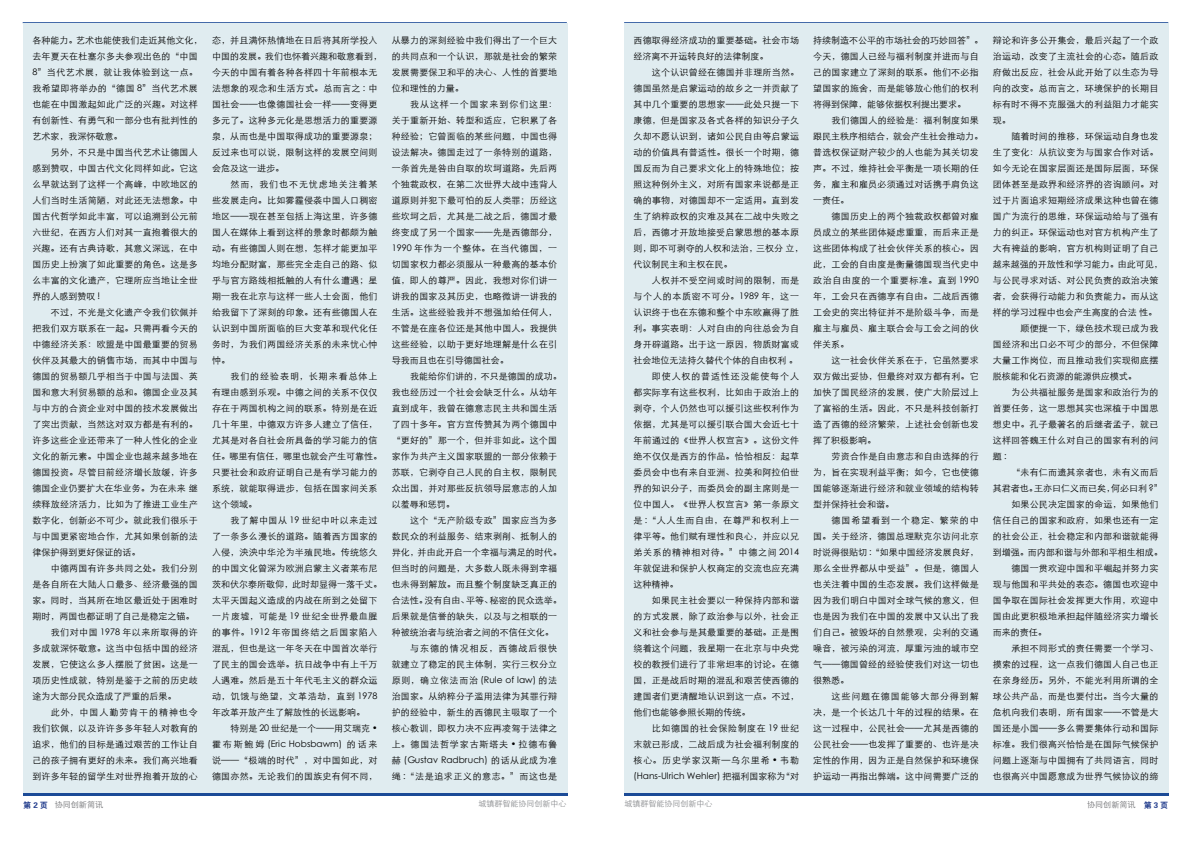
<style>
.page{position:relative;width:1191px;height:842px;background:#fff}
.page>*{position:absolute;margin:0;border:0;box-sizing:border-box;transform-origin:0 0}
.t1{font:9px/16px "ST Xihei";letter-spacing:.025em;color:#000;text-align:justify}
.t2{font:9px/16px "ST Xihei";color:#000}
.小蓝标题{font:8.1px "ST Xihei";color:#6c6d70}
.t3{font:8px "ST Xihei";color:#8a8c8f}
.s1{font-family:"FZDHTJW GB1 0";color:#253f8e}
</style>
<div class="page">
<hr style="left:624px;top:793px;width:544px;height:3px;background:#1c4b97">
<hr style="left:624px;top:22px;width:544px;height:1px;background:#1c4b97">
<hr style="left:23px;top:793px;width:544px;height:3px;background:#1c4b97">
<hr style="left:23px;top:22px;width:544px;height:1px;background:#1c4b97">
<div style="left:23px;top:23px;width:544px;height:770px;background:#e0ecf0"></div>
<div style="left:624px;top:23px;width:544px;height:770px;background:#e0ecf0"></div>
<p class="t1" style="left:32px;top:31px;width:171px;text-align:left">各种能力。艺术也能使我们走近其他文化，去年夏天在杜塞尔多夫参观出色的“中国<br>8”当代艺术展，就让我体验到这一点。我希望即将举办的“德国 8”当代艺术展也能在中国激起如此广泛的兴趣。对这样有创新性、有勇气和一部分也有批判性的艺术家，我深怀敬意。</p>
<p class="t1" style="left:32px;top:143px;width:167px;text-indent:18px">另外，不只是中国当代艺术让德国人感到赞叹，中国古代文化同样如此。它这么早就达到了这样一个高峰，中欧地区的人们当时生活简陋，对此还无法想象。中国古代哲学如此丰富，可以追溯到公元前六世纪，在西方人们对其一直抱着很大的兴趣。还有古典诗歌，其意义深远，在中国历史上扮演了如此重要的角色。这是多么丰富的文化遗产，它理所应当地让全世界的人感到赞叹 !</p>
<p class="t1" style="left:32px;top:303px;width:167px;text-indent:18px">不过，不光是文化遗产令我们钦佩并把我们双方联系在一起。只需再看今天的中德经济关系：欧盟是中国最重要的贸易伙伴及其最大的销售市场，而其中中国与德国的贸易额几乎相当于中国与法国、英国和意大利贸易额的总和。德国企业及其与中方的合资企业对中国的技术发展做出了突出贡献，当然这对双方都是有利的。许多这些企业还带来了一种人性化的企业文化的新元素。中国企业也越来越多地在德国投资。尽管目前经济增长放缓，许多德国企业仍要扩大在华业务。为在未来 继续释放经济活力，比如为了推进工业生产数字化，创新必不可少。就此我们很乐于与中国更紧密地合作，尤其如果创新的法律保护得到更好保证的话。</p>
<p class="t1" style="left:32px;top:559px;width:167px;text-indent:18px">中德两国有许多共同之处。我们分别是各自所在大陆人口最多、经济最强的国家。同时，当其所在地区最近处于困难时期时，两国也都证明了自己是稳定之锚。</p>
<p class="t1" style="left:32px;top:623px;width:167px;text-indent:18px">我们对中国 1978 年以来所取得的许多成就深怀敬意。这当中包括中国的经济发展，它使这么多人摆脱了贫困。这是一项历史性成就，特别是鉴于之前的历史歧途为大部分民众造成了严重的后果。</p>
<p class="t1" style="left:32px;top:703px;width:167px;text-indent:18px">此外，中国人勤劳肯干的精神也令我们钦佩，以及许许多多年轻人对教育的追求，他们的目标是通过艰苦的工作让自己的孩子拥有更好的未来。我们高兴地看到许多年轻的留学生对世界抱着开放的心</p>
<p class="t1" style="left:212px;top:31px;width:171px;text-align:left">态，并且满怀热情地在日后将其所学投入中国的发展。我们也怀着兴趣和敬意看到，今天的中国有着各种各样四十年前根本无法想象的观念和生活方式。总而言之 : 中国社会——也像德国社会一样——变得更多元了。这种多元化是思想活力的重要源泉，从而也是中国取得成功的重要源泉；反过来也可以说，限制这样的发展空间则会危及这一进步。</p>
<p class="t1" style="left:212px;top:175px;width:167px;text-indent:18px">然而，我们也不无忧虑地关注着某些发展走向。比如雾霾侵袭中国人口稠密地区——现在甚至包括上海这里，许多德国人在媒体上看到这样的景象时都颇为触动。有些德国人则在想，怎样才能更加平均地分配财富，那些完全走自己的路、似乎与官方路线相抵触的人有什么遭遇；星期一我在北京与这样一些人士会面，他们给我留下了深刻的印象。还有些德国人在认识到中国所面临的巨大变革和现代化任务时，为我们两国经济关系的未来忧心忡忡。</p>
<p class="t1" style="left:212px;top:367px;width:171px;text-align:left;text-indent:18px">我们的经验表明，长期来看总体上有理由感到乐观。中德之间的关系不仅仅存在于两国机构之间的联系。特别是在近几十年里，中德双方许多人建立了信任，尤其是对各自社会所具备的学习能力的信任。哪里有信任，哪里也就会产生可靠性。只要社会和政府证明自己是有学习能力的系统，就能取得进步，包括在国家间关系这个领域。</p>
<p class="t1" style="left:212px;top:511px;width:171px;text-align:left;text-indent:18px">我了解中国从 19 世纪中叶以来走过了一条多么漫长的道路。随着西方国家的入侵，泱泱中华沦为半殖民地。传统悠久的中国文化曾深为欧洲启蒙主义者莱布尼茨和伏尔泰所敬仰，此时却显得一落千丈。太平天国起义造成的内战在所到之处留下一片废墟，可能是 19 世纪全世界最血腥的事件。1912 年帝国终结之后国家陷入混乱，但也是这一年冬天在中国首次举行了民主的国会选举。抗日战争中有上千万人遇难。然后是五十年代毛主义的群众运动，饥饿与绝望，文革浩劫，直到 1978年改革开放产生了解放性的长远影响。</p>
<p class="t1" style="left:212px;top:719px;width:167px;text-indent:18px">特别是 20 世纪是一个——用艾瑞克 •霍布斯鲍姆 (Eric Hobsbawm) 的话来说——“极端的时代”，对中国如此，对德国亦然。无论我们的国族史有何不同，</p>
<p class="t1" style="left:392px;top:31px;width:167px">从暴力的深刻经验中我们得出了一个巨大的共同点和一个认识，那就是社会的繁荣发展需要保卫和平的决心、人性的首要地位和理性的力量。</p>
<p class="t1" style="left:392px;top:95px;width:167px;text-indent:18px">我从这样一个国家来到你们这里：关于重新开始、转型和适应，它积累了各种经验；它曾面临的某些问题，中国也得设法解决。德国走过了一条特别的道路，一条首先是咎由自取的坎坷道路。先后两个独裁政权，在第二次世界大战中违背人道原则并犯下最可怕的反人类罪；历经这些坎坷之后，尤其是二战之后，德国才最终变成了另一个国家——先是西德部分，1990 年作为一个整体。在当代德国，一切国家权力都必须服从一种最高的基本价值，即人的尊严。因此，我想对你们讲一讲我的国家及其历史，也略微讲一讲我的生活。这些经验我并不想强加给任何人，不管是在座各位还是其他中国人。我提供这些经验，以助于更好地理解是什么在引导我而且也在引导德国社会。</p>
<p class="t1" style="left:392px;top:367px;width:171px;text-align:left;text-indent:18px">我能给你们讲的，不只是德国的成功。我也经历过一个社会会缺乏什么。从幼年直到成年，我曾在德意志民主共和国生活了四十多年。官方宣传赞其为两个德国中“更好的”那一个，但并非如此。这个国家作为共产主义国家联盟的一部分依赖于苏联，它剥夺自己人民的自主权，限制民众出国，并对那些反抗领导层意志的人加以羞辱和惩罚。</p>
<p class="t1" style="left:392px;top:511px;width:171px;text-align:left;text-indent:18px">这个“无产阶级专政”国家应当为多数民众的利益服务、结束剥削、抵制人的异化，并由此开启一个幸福与满足的时代。但当时的问题是，大多数人既未得到幸福也未得到解放。而且整个制度缺乏真正的合法性。没有自由、平等、秘密的民众选举。后果就是信誉的缺失，以及与之相联的一种被统治者与统治者之间的不信任文化。</p>
<p class="t1" style="left:392px;top:639px;width:167px;text-indent:18px">与东德的情况相反，西德战后很快就建立了稳定的民主体制，实行三权分立原则，确立依法而治 (Rule of law) 的法治国家。从纳粹分子滥用法律为其罪行辩护的经验中，新生的西德民主吸取了一个核心教训，即权力决不应再凌驾于法律之上。德国法哲学家古斯塔夫 • 拉德布鲁赫 (Gustav Radbruch) 的话从此成为准绳 :“法是追求正义的意志。”而这也是</p>
<p class="t1" style="left:633px;top:31px;width:167px">西德取得经济成功的重要基础。社会市场经济离不开运转良好的法律制度。</p>
<p class="t1" style="left:633px;top:63px;width:171px;text-align:left;text-indent:18px">这个认识曾经在德国并非理所当然。德国虽然是启蒙运动的故乡之一并贡献了其中几个重要的思想家——此处只提一下康德，但是国家及各式各样的知识分子久久却不愿认识到，诸如公民自由等启蒙运动的价值具有普适性。很长一个时期，德国反而为自己要求文化上的特殊地位；按照这种例外主义，对所有国家来说都是正确的事物，对德国却不一定适用。直到发生了纳粹政权的灾难及其在二战中失败之后，西德才开放地接受启蒙思想的基本原则，即不可剥夺的人权和法治，三权分 立，代议制民主和主权在民。</p>
<p class="t1" style="left:633px;top:271px;width:167px;text-indent:18px">人权并不受空间或时间的限制，而是与个人的本质密不可分。1989 年，这一认识终于也在东德和整个中东欧赢得了胜利。事实表明：人对自由的向往总会为自身开辟道路。出于这一原因，物质财富或社会地位无法持久替代个体的自由权利 。</p>
<p class="t1" style="left:633px;top:367px;width:167px;text-indent:18px">即使人权的普适性还没能使每个人都实际享有这些权利，比如由于政治上的剥夺，个人仍然也可以援引这些权利作为依据，尤其是可以援引联合国大会近七十年前通过的《世界人权宣言》。这份文件绝不仅仅是西方的作品。恰恰相反：起草委员会中也有来自亚洲、拉美和阿拉伯世界的知识分子，而委员会的副主席则是一位中国人。《世界人权宣言》第一条原文是 :“人人生而自由，在尊严和权利上一律平等。他们赋有理性和良心，并应以兄弟关系的精神相对待。”中德之间 2014年就促进和保护人权商定的交流也应充满这种精神。</p>
<p class="t1" style="left:633px;top:591px;width:167px;text-indent:18px">如果民主社会要以一种保持内部和谐的方式发展，除了政治参与以外，社会正义和社会参与是其最重要的基础。正是围绕着这个问题，我星期一在北京与中央党校的教授们进行了非常坦率的讨论。在德国，正是战后时期的混乱和艰苦使西德的建国者们更清醒地认识到这一点。不过，他们也能够参照长期的传统。</p>
<p class="t1" style="left:633px;top:719px;width:167px;text-indent:18px">比如德国的社会保险制度在 19 世纪末就已形成，二战后成为社会福利制度的核心。历史学家汉斯—乌尔里希 • 韦勒(Hans-Ulrich Wehler) 把福利国家称为“对</p>
<p class="小蓝标题" style="left:23px;top:798px;width:81px"><span class="s1">第 2 页</span> 协同创新简讯</p>
<p class="t3" style="left:478px;top:797px;width:89px">城镇群智能协同创新中心</p>
<p class="t3" style="left:624px;top:797px;width:89px">城镇群智能协同创新中心</p>
<p class="t1" style="left:813px;top:31px;width:171px;text-align:left">持续制造不公平的市场社会的巧妙回答”。今天，德国人已经与福利制度并进而与自己的国家建立了深刻的联系。他们不必指望国家的施舍，而是能够放心他们的权利将得到保障，能够依据权利提出要求。</p>
<p class="t1" style="left:813px;top:111px;width:171px;text-align:left;text-indent:18px">我们德国人的经验是：福利制度如果跟民主秩序相结合，就会产生社会推动力。普选权保证财产较少的人也能为其关切发声。不过，维持社会平衡是一项长期的任务，雇主和雇员必须通过对话携手肩负这一责任。</p>
<p class="t1" style="left:813px;top:207px;width:167px;text-indent:18px">德国历史上的两个独裁政权都曾对雇员成立的某些团体疑虑重重，而后来正是这些团体构成了社会伙伴关系的核心。因此，工会的自由度是衡量德国现当代史中政治自由度的一个重要标准。直到 1990年，工会只在西德享有自由。二战后西德工会史的突出特征并不是阶级斗争，而是雇主与雇员、雇主联合会与工会之间的伙伴关系。</p>
<p class="t1" style="left:813px;top:351px;width:167px;text-indent:18px">这一社会伙伴关系在于，它虽然要求双方做出妥协，但最终对双方都有利。它加快了国民经济的发展，使广大阶层过上了富裕的生活。因此，不只是科技创新打造了西德的经济繁荣，上述社会创新也发挥了积极影响。</p>
<p class="t1" style="left:813px;top:447px;width:167px;text-indent:18px">劳资合作是自由意志和自由选择的行为，旨在实现利益平衡；如今，它也使德国能够逐渐进行经济和就业领域的结构转型并保持社会和谐。</p>
<p class="t1" style="left:813px;top:511px;width:167px;text-indent:18px">德国希望看到一个稳定、繁荣的中国。关于经济，德国总理默克尔访问北京时说得很贴切 :“如果中国经济发展良好，那么全世界都从中受益”。但是，德国人也关注着中国的生态发展。我们这样做是因为我们明白中国对全球气候的意义，但也是因为我们在中国的发展中又认出了我们自己。被毁坏的自然景观，尖利的交通噪音，被污染的河流，厚重污浊的城市空气——德国曾经的经验使我们对这一切也很熟悉。</p>
<p class="t1" style="left:813px;top:687px;width:167px;text-indent:18px">这些问题在德国能够大部分得到解决，是一个长达几十年的过程的结果。在这一过程中，公民社会——尤其是西德的公民社会——也发挥了重要的、也许是决定性的作用，因为正是自然保护和环境保护运动一再指出弊端。这中间需要广泛的</p>
<p class="t1" style="left:993px;top:31px;width:167px">辩论和许多公开集会，最后兴起了一个政治运动，改变了主流社会的心态。随后政府做出反应，社会从此开始了以生态为导向的改变。总而言之，环境保护的长期目标有时不得不克服强大的利益阻力才能实现。</p>
<p class="t1" style="left:993px;top:127px;width:171px;text-align:left;text-indent:18px">随着时间的推移，环保运动自身也发生了变化：从抗议变为与国家合作对话。如今无论在国家层面还是国际层面，环保团体甚至是政界和经济界的咨询顾问。对过于片面追求短期经济成果这种也曾在德国广为流行的思维，环保运动给与了强有力的纠正。环保运动也对官方机构产生了大有裨益的影响，官方机构则证明了自己越来越强的开放性和学习能力。由此可见，与公民寻求对话、对公民负责的政治决策者，会获得行动能力和负责能力。而从这样的学习过程中也会产生高度的合法 性。</p>
<p class="t1" style="left:993px;top:319px;width:167px;text-indent:28px">顺便提一下，绿色技术现已成为我国经济和出口必不可少的部分，不但保障大量工作岗位，而且推动我们实现彻底摆脱核能和化石资源的能源供应模式。</p>
<p class="t1" style="left:993px;top:383px;width:167px;text-indent:18px">为公共福祉服务是国家和政治行为的首要任务，这一思想其实也深植于中国思想史中。孔子最著名的后继者孟子，就已这样回答魏王什么对自己的国家有利的问题:</p>
<p class="t2" style="left:993px;top:463px;width:171px;text-indent:18px">“未有仁而遗其亲者也，未有义而后其君者也。王亦曰仁义而已矣，何必曰利 ?”</p>
<p class="t1" style="left:993px;top:495px;width:171px;text-align:left;text-indent:18px">如果公民决定国家的命运，如果他们信任自己的国家和政府，如果也还有一定的社会公正，社会稳定和内部和谐就能得到增强。而内部和谐与外部和平相生相成。</p>
<p class="t1" style="left:993px;top:559px;width:167px;text-indent:18px">德国一贯欢迎中国和平崛起并努力实现与他国和平共处的表态。德国也欢迎中国争取在国际社会发挥更大作用，欢迎中国由此更积极地承担起伴随经济实力增长而来的责任。</p>
<p class="t1" style="left:993px;top:639px;width:167px;text-indent:18px">承担不同形式的责任需要一个学习、摸索的过程，这一点我们德国人自己也正在亲身经历。另外，不能光利用所谓的全球公共产品，而是也要付出。当今大量的危机向我们表明，所有国家——不管是大国还是小国——多么需要集体行动和国际标准。我们很高兴恰恰是在国际气候保护问题上逐渐与中国拥有了共同语言，同时也很高兴中国愿意成为世界气候协议的缔</p>
<p class="小蓝标题" style="left:1087px;top:798px;width:83px">协同创新简讯 <span class="s1">第 3 页</span></p>
</div>
